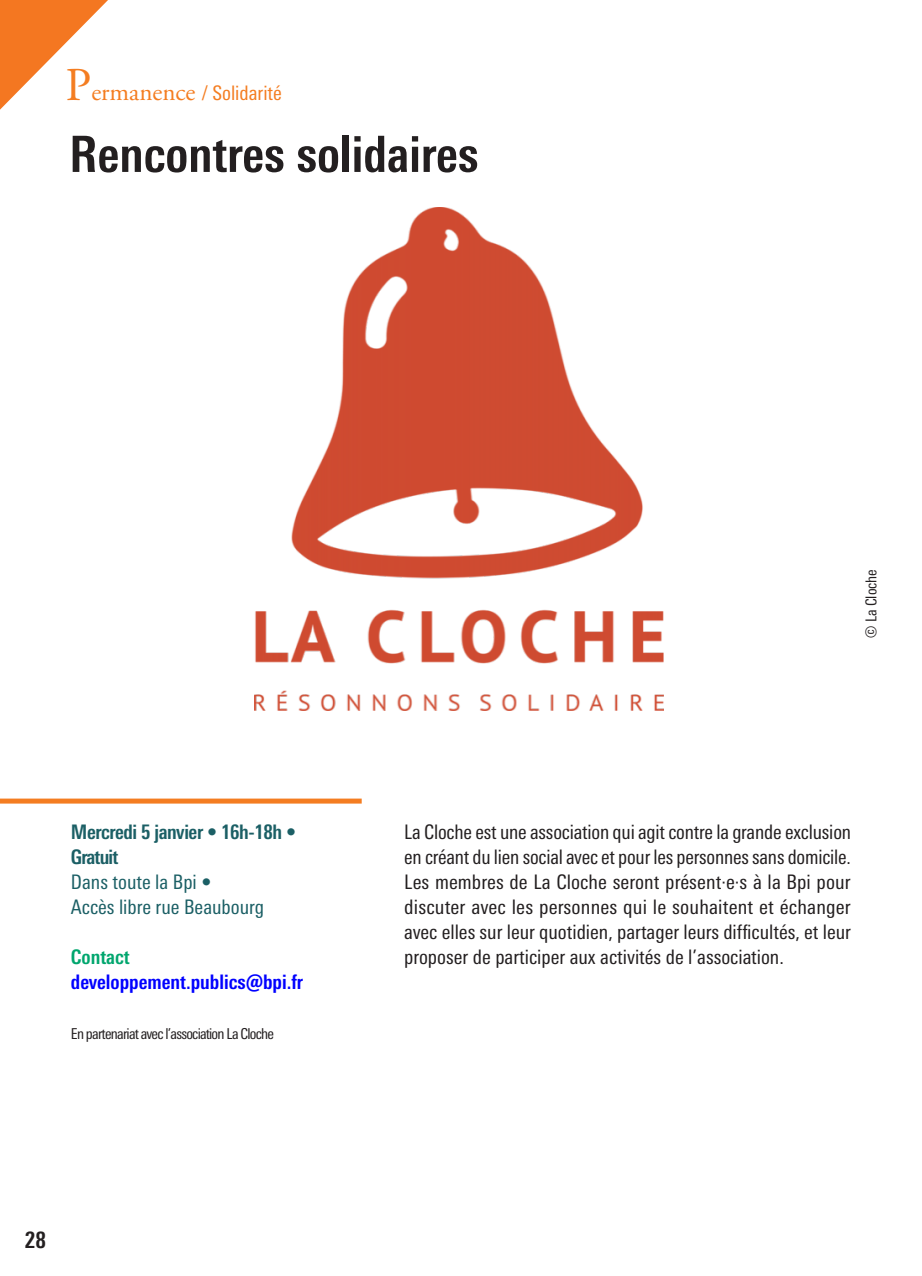
<style>
.page{position:relative;width:922px;height:1276px;background:#fff}
.page>*{position:absolute;margin:0;border:0;box-sizing:border-box;transform-origin:0 0}
.t1{font:700 condensed 50px "Univers Next Pro";color:#231f20}
.t2{font:700 condensed 22.5px "Univers Next Pro";color:#231f20}
.t3{font:condensed 20px/25px "Univers Next Pro";color:#231f20;text-align:justify}
.t4{font:condensed 20px/25px "Univers Next Pro";color:#1b5f65}
.t5{font:700 condensed 20px/25px "Univers Next Pro";letter-spacing:-.02em;color:#1b5f65}
.t6{font:700 condensed 20px "Univers Next Pro";color:#00f}
.t7{font:condensed 20px "Univers Next Pro";color:#f47d21}
.t8{font:700 condensed 20px "Univers Next Pro";color:#00a66e}
.t9{font:condensed 15px "Univers Next Pro";letter-spacing:-.05em;color:#231f20}
.t10{font:condensed 15px "Univers Next Pro";color:#231f20}
.s1{font-family:"Adobe Garamond Pro";font-stretch:normal;font-size:47px}
.s2{font-family:"Adobe Garamond Pro";font-stretch:normal;font-size:25px}
</style>
<div class="page">
<svg style="left:0;top:0;width:108px;height:110px"></svg>
<div style="left:0;top:798px;width:361px;height:5px;background:#f47d21"></div>
<img style="left:254px;top:207px;width:409px;height:503px">
<p class="t7" style="left:66px;top:81px;width:218px"><span class="s1">P</span><span class="s2">ermanence</span> / Solidarité</p>
<p class="t1" style="left:69px;top:124px;width:410px">Rencontres solidaires</p>
<p class="t5" style="left:71px;top:819px;width:227px">Mercredi 5 janvier • 16h-18h •<br>Gratuit</p>
<p class="t4" style="left:71px;top:869px;width:194px">Dans toute la Bpi •<br>Accès libre rue Beaubourg</p>
<p class="t8" style="left:71px;top:944px;width:60px">Contact</p>
<p class="t6" style="left:71px;top:969px;width:234px">developpement.publics@bpi.fr</p>
<p class="t9" style="left:71px;top:1024px;width:204px">En partenariat avec l’association La Cloche</p>
<p class="t2" style="left:25px;top:1226px;width:23px">28</p>
<p class="t10" style="left:862px;top:638px;width:70px;rotate:-90deg">© La Cloche</p>
<p class="t3" style="left:404px;top:819px;width:448px">La Cloche est une association qui agit contre la grande exclusion en créant du lien social avec et pour les personnes sans domicile.<br>Les membres de La Cloche seront présent·e·s à la Bpi pour discuter avec les personnes qui le souhaitent et échanger avec elles sur leur quotidien, partager leurs difficultés, et leur proposer de participer aux activités de l’association.</p>
</div>
